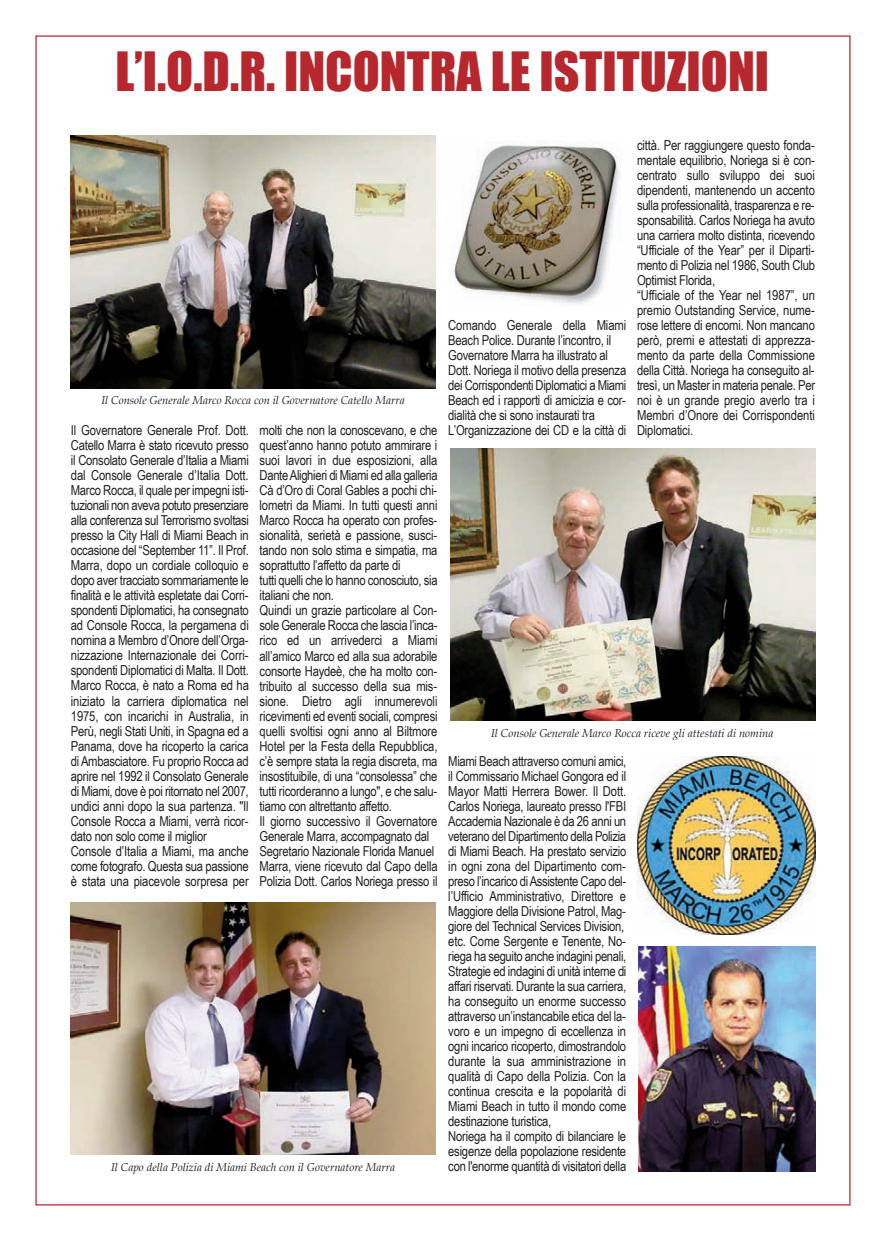
<style>
.page{position:relative;width:886px;height:1241px;background:#fff}
.page>*{position:absolute;margin:0;border:0;box-sizing:border-box;transform-origin:0 0}
.t1{font:49.75px "Impact";color:#b7282e}
.t2{font:13.75px/15px "Arial Narrow";letter-spacing:-.02em;color:#231f20}
.t3{font:italic 11.25px "Palatino";color:#231f20}
</style>
<div class="page">
<img style="left:71px;top:135px;width:365px;height:253px">
<img style="left:453px;top:142px;width:168px;height:163px">
<img style="left:450px;top:448px;width:365px;height:272px">
<img style="left:71px;top:902px;width:365px;height:252px">
<img style="left:637px;top:756px;width:178px;height:177px">
<img style="left:638px;top:946px;width:177px;height:225px">
<h1 class="t1" style="left:116px;top:40px;width:655px">L’I.O.D.R. INCONTRA LE ISTITUZIONI</h1>
<p class="t3" style="left:101px;top:395px;width:305px">Il Console Generale Marco Rocca con il Governatore Catello Marra</p>
<p class="t2" style="left:71px;top:423px;width:180px">Il Governatore Generale Prof. Dott.<br>Catello Marra è stato ricevuto presso il Consolato Generale d’Italia a Miami dal Console Generale d’Italia Dott.<br>Marco Rocca, il quale per impegni isti&shy;tuzionali non aveva potuto presenziare alla conferenza sul Terrorismo svoltasi presso la City Hall di Miami Beach in occasione del “September 11”. Il Prof.<br>Marra, dopo un cordiale colloquio e dopo aver tracciato sommariamente le finalità e le attività espletate dai Corri&shy;spondenti Diplomatici, ha consegnato ad Console Rocca, la pergamena di nomina a Membro d’Onore dell’Orga&shy;nizzazione Internazionale dei Corri&shy;spondenti Diplomatici di Malta. Il Dott.<br>Marco Rocca, è nato a Roma ed ha iniziato la carriera diplomatica nel 1975, con incarichi in Australia, in Perù, negli Stati Uniti, in Spagna ed a Panama, dove ha ricoperto la carica di Ambasciatore. Fu proprio Rocca ad aprire nel 1992 il Consolato Generale di Miami, dove è poi ritornato nel 2007, undici anni dopo la sua partenza. "Il Console Rocca a Miami, verrà ricor&shy;dato non solo come il miglior Console d’Italia a Miami, ma anche come fotografo. Questa sua passione è stata una piacevole sorpresa per</p>
<p class="t2" style="left:260px;top:423px;width:180px">molti che non la conoscevano, e che quest’anno hanno potuto ammirare i suoi lavori in due esposizioni, alla Dante Alighieri di Miami ed alla galleria Cà d’Oro di Coral Gables a pochi chi&shy;lometri da Miami. In tutti questi anni Marco Rocca ha operato con profes&shy;sionalità, serietà e passione, susci&shy;tando non solo stima e simpatia, ma soprattutto l’affetto da parte di<br>tutti quelli che lo hanno conosciuto, sia italiani che non.<br>Quindi un grazie particolare al Con&shy;sole Generale Rocca che lascia l’inca&shy;rico ed un arrivederci a Miami all’amico Marco ed alla sua adorabile consorte Haydeè, che ha molto con&shy;tribuito al successo della sua mis&shy;sione. Dietro agli innumerevoli ricevimenti ed eventi sociali, compresi quelli svoltisi ogni anno al Biltmore Hotel per la Festa della Repubblica, c’è sempre stata la regia discreta, ma insostituibile, di una “consolessa” che tutti ricorderanno a lungo", e che salu&shy;tiamo con altrettanto affetto.<br>Il giorno successivo il Governatore Generale Marra, accompagnato dal Segretario Nazionale Florida Manuel Marra, viene ricevuto dal Capo della Polizia Dott. Carlos Noriega presso il</p>
<p class="t3" style="left:111px;top:1161px;width:285px">Il Capo della Polizia di Miami Beach con il Governatore Marra</p>
<p class="t2" style="left:448px;top:318px;width:180px">Comando Generale della Miami Beach Police. Durante l’incontro, il Governatore Marra ha illustrato al Dott. Noriega il motivo della presenza dei Corrispondenti Diplomatici a Miami Beach ed i rapporti di amicizia e cor&shy;dialità che si sono instaurati tra L’Organizzazione dei CD e la città di</p>
<p class="t2" style="left:637px;top:138px;width:180px">città. Per raggiungere questo fonda&shy;mentale equilibrio, Noriega si è con&shy;centrato sullo sviluppo dei suoi dipendenti, mantenendo un accento sulla professionalità, trasparenza e re&shy;sponsabilità. Carlos Noriega ha avuto una carriera molto distinta, ricevendo “Ufficiale of the Year” per il Diparti&shy;mento di Polizia nel 1986, South Club Optimist Florida,<br>“Ufficiale of the Year nel 1987”, un premio Outstanding Service, nume&shy;rose lettere di encomi. Non mancano però, premi e attestati di apprezza&shy;mento da parte della Commissione della Città. Noriega ha conseguito al&shy;tresì, un Master in materia penale. Per noi è un grande pregio averlo tra i Membri d’Onore dei Corrispondenti Diplomatici.</p>
<p class="t3" style="left:491px;top:727px;width:284px">Il Console Generale Marco Rocca riceve gli attestati di nomina</p>
<p class="t2" style="left:448px;top:753px;width:180px">Miami Beach attraverso comuni amici, il Commissario Michael Gongora ed il Mayor Matti Herrera Bower. Il Dott.<br>Carlos Noriega, laureato presso l'FBI Accademia Nazionale è da 26 anni un veterano del Dipartimento della Polizia di Miami Beach. Ha prestato servizio in ogni zona del Dipartimento com&shy;preso l’incarico di Assistente Capo del&shy;l’Ufficio Amministrativo, Direttore e Maggiore della Divisione Patrol, Mag&shy;giore del Technical Services Division, etc. Come Sergente e Tenente, No&shy;riega ha seguito anche indagini penali, Strategie ed indagini di unità interne di affari riservati. Durante la sua carriera, ha conseguito un enorme successo attraverso un’instancabile etica del la&shy;voro e un impegno di eccellenza in ogni incarico ricoperto, dimostrandolo durante la sua amministrazione in qualità di Capo della Polizia. Con la continua crescita e la popolarità di Miami Beach in tutto il mondo come destinazione turistica,<br>Noriega ha il compito di bilanciare le esigenze della popolazione residente con l'enorme quantità di visitatori della</p>
</div>
